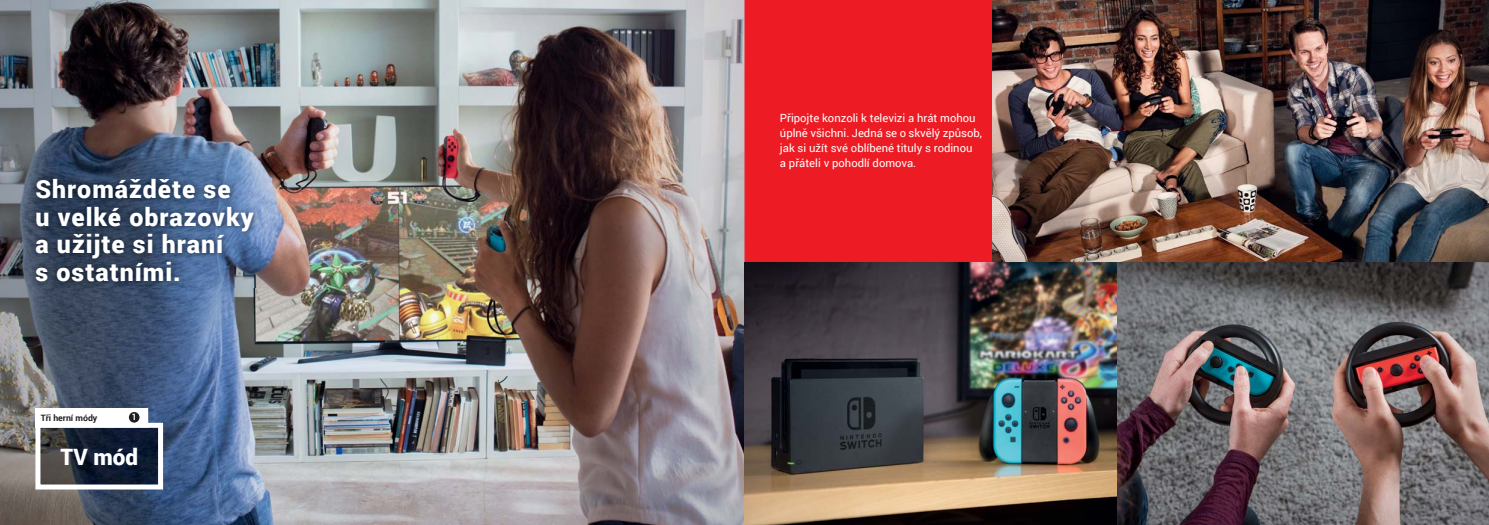
<style>
.page{position:relative;width:1489px;height:525px;background:#fff}
.page>*{position:absolute;margin:0;border:0;box-sizing:border-box;transform-origin:0 0}
.t1{font:900 25px/27.5px "Roboto";letter-spacing:.04em;color:#fff}
.t2{font:900 22.5px "Roboto";color:#fff}
.t3{font:11.25px/15px "Roboto";color:#fff}
.t4{font:700 8.75px "Roboto";color:#231f20}
.t5{font:700 8.75px "Roboto";color:#fff}
</style>
<div class="page">
<div style="left:744px;top:0;width:248px;height:262px;background:#ed1c24"></div>
<img style="left:0;top:0;width:744px;height:524px">
<img style="left:992px;top:0;width:496px;height:262px">
<img style="left:744px;top:262px;width:744px;height:262px">
<img style="left:29px;top:172px;width:231px;height:116px">
<div style="left:35px;top:408px;width:113px;height:19px;background:#fff"></div>
<img style="left:41px;top:428px;width:116px;height:55px">
<div style="left:35px;top:422px;width:128px;height:67px;border:5px solid #fff"></div>
<div style="left:129px;top:412px;width:10px;height:10px;background:#231f20;border-radius:50%"></div>
<h1 class="t1" style="left:35px;top:174px;width:220px">Shromážděte se<br>u velké obrazovky a užijte si hraní<br>s ostatními.</h1>
<p class="t4" style="left:41px;top:411px;width:58px">Tři herní módy</p>
<p class="t5" style="left:132px;top:411px;width:7px">1</p>
<h2 class="t2" style="left:61px;top:440px;width:79px">TV mód</h2>
<p class="t3" style="left:780px;top:110px;width:203px">Připojte konzoli k televizi a hrát mohou úplně všichni. Jedná se o skvělý způsob, jak si užít své oblíbené tituly s rodinou<br>a přáteli v pohodlí domova.</p>
</div>
